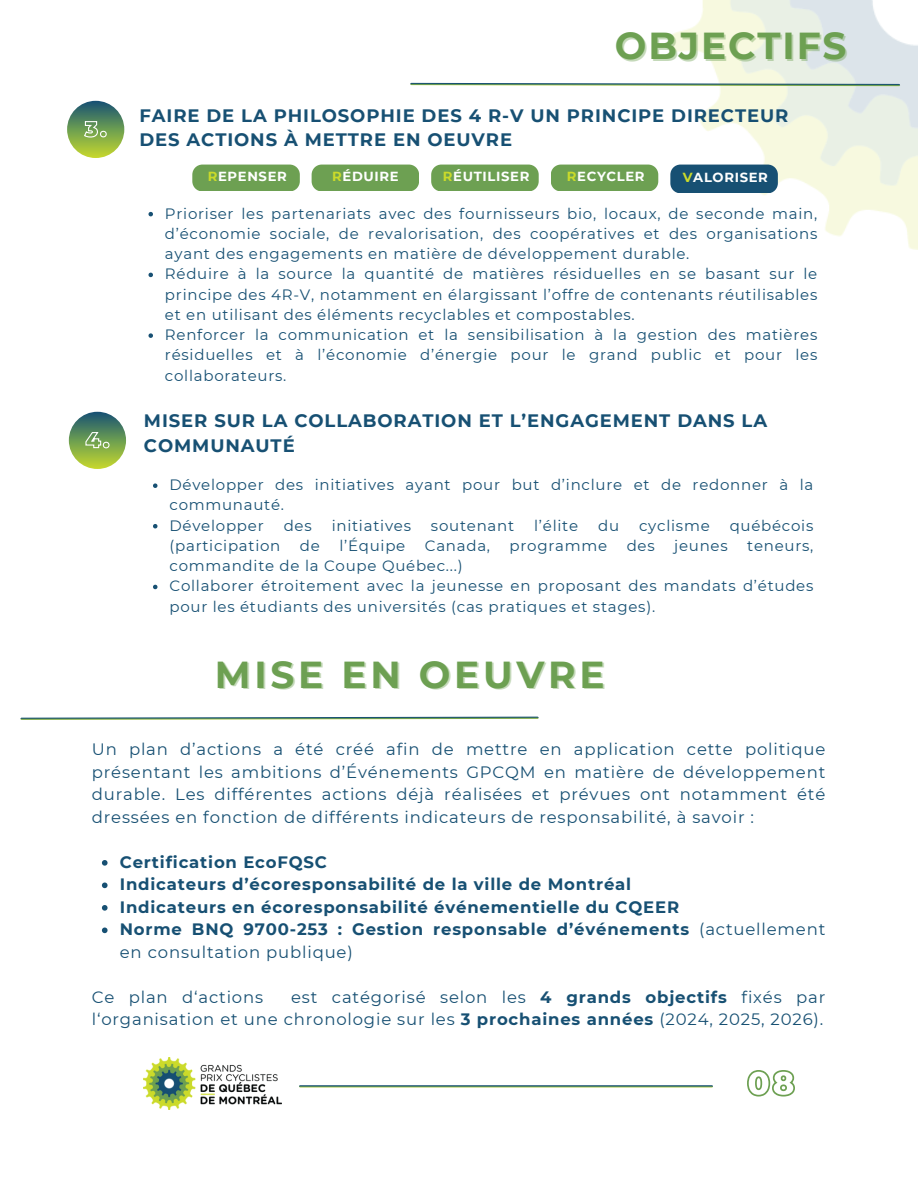
<style>
.page{position:relative;width:918px;height:1188px;background:#fff}
.page>*{position:absolute;margin:0;border:0;box-sizing:border-box;transform-origin:0 0}
.t1{font:700 37.5px "Montserrat";letter-spacing:.1em;color:#6da052}
.t2{font:700 37.5px "Montserrat";letter-spacing:.05em;color:#6da052}
.t3{font:700 18px/24.8px "Montserrat";letter-spacing:.05em;color:#175073}
.t4{font:16.5px/22.5px "Montserrat";letter-spacing:.05em;color:#175073;text-align:justify}
.t5{font:700 16.5px/22.5px "Montserrat";letter-spacing:.05em;color:#175073}
.t6{font:15px/20.2px "Montserrat";letter-spacing:.05em;color:#175073;text-align:justify}
.t7{font:700 13.2px "Montserrat";letter-spacing:.05em;color:#fff}
.s1{color:#cbdb2a}
.s2{font-weight:400}
.s3{font-weight:700}
</style>
<div class="page">
<img style="left:671px;top:0;width:247px;height:250px">
<svg style="left:410px;top:82px;width:491px;height:5px"></svg>
<img style="left:144px;top:1058px;width:137px;height:51px">
<svg style="left:20px;top:716px;width:519px;height:4px"></svg>
<div style="left:69px;top:412px;width:57px;height:57px;background:linear-gradient(to bottom,#175673,#c6dd2f);border-radius:50%"></div>
<div style="left:67px;top:101px;width:57px;height:57px;background:linear-gradient(to bottom,#175774,#c5dd2f);border-radius:50%"></div>
<svg style="left:83px;top:121px;width:24px;height:17px"></svg>
<svg style="left:102px;top:860px;width:6px;height:6px"></svg>
<svg style="left:102px;top:883px;width:6px;height:5px"></svg>
<svg style="left:102px;top:905px;width:6px;height:6px"></svg>
<svg style="left:102px;top:928px;width:6px;height:5px"></svg>
<svg style="left:747px;top:1070px;width:48px;height:27px"></svg>
<svg style="left:85px;top:432px;width:25px;height:17px"></svg>
<svg style="left:153px;top:483px;width:4px;height:5px"></svg>
<svg style="left:153px;top:524px;width:4px;height:4px"></svg>
<svg style="left:153px;top:585px;width:4px;height:4px"></svg>
<svg style="left:148px;top:212px;width:5px;height:4px"></svg>
<svg style="left:148px;top:273px;width:5px;height:4px"></svg>
<svg style="left:148px;top:333px;width:5px;height:5px"></svg>
<div style="left:192px;top:165px;width:108px;height:26px;background:#6da052"></div>
<div style="left:312px;top:165px;width:107px;height:26px;background:#6da052"></div>
<div style="left:431px;top:165px;width:108px;height:26px;background:#6da052"></div>
<div style="left:551px;top:165px;width:107px;height:26px;background:#6da052"></div>
<div style="left:670px;top:165px;width:108px;height:28px;background:#175073"></div>
<h2 class="t2" style="left:615px;top:23px;width:233px">OBJECTIFS</h2>
<p class="t3" style="left:140px;top:103px;width:650px">FAIRE DE LA PHILOSOPHIE DES 4 R-V UN PRINCIPE DIRECTEUR<br>DES ACTIONS À METTRE EN OEUVRE</p>
<p class="t7" style="left:208px;top:169px;width:81px"><span class="s1">R</span>EPENSER</p>
<p class="t7" style="left:332px;top:169px;width:68px"><span class="s1">R</span>ÉDUIRE</p>
<p class="t7" style="left:443px;top:169px;width:88px"><span class="s1">R</span>ÉUTILISER</p>
<h4 class="t7" style="left:567px;top:169px;width:79px"><span class="s1">R</span>ECYCLER</h4>
<p class="t7" style="left:683px;top:169px;width:87px"><span class="s1">V</span>ALORISER</p>
<h1 class="t6" style="left:165px;top:203px;width:654px">Prioriser les partenariats avec des fournisseurs bio, locaux, de seconde main, d’économie sociale, de revalorisation, des coopératives et des organisations ayant des engagements en matière de développement durable.</h1>
<h4 class="t6" style="left:165px;top:264px;width:654px">Réduire à la source la quantité de matières résiduelles en se basant sur le principe des 4R-V, notamment en élargissant l’offre de contenants réutilisables et en utilisant des éléments recyclables et compostables.</h4>
<p class="t6" style="left:165px;top:325px;width:654px">Renforcer la communication et la sensibilisation à la gestion des matières résiduelles et à l’économie d’énergie pour le grand public et pour les collaborateurs.</p>
<p class="t3" style="left:144px;top:408px;width:625px">MISER SUR LA COLLABORATION ET L’ENGAGEMENT DANS LA<br>COMMUNAUTÉ</p>
<p class="t6" style="left:169px;top:475px;width:645px">Développer des initiatives ayant pour but d’inclure et de redonner à la communauté.</p>
<h3 class="t6" style="left:169px;top:515px;width:96px">Développer</h3>
<h3 class="t6" style="left:284px;top:515px;width:30px">des</h3>
<h3 class="t6" style="left:332px;top:515px;width:81px">initiatives</h3>
<h3 class="t6" style="left:431px;top:515px;width:85px">soutenant</h3>
<h3 class="t6" style="left:534px;top:515px;width:45px">l’élite</h3>
<h3 class="t6" style="left:598px;top:515px;width:23px">du</h3>
<h3 class="t6" style="left:639px;top:515px;width:72px">cyclisme</h3>
<h3 class="t6" style="left:730px;top:515px;width:85px">québécois</h3>
<h3 class="t6" style="left:169px;top:535px;width:112px">(participation</h3>
<h3 class="t6" style="left:300px;top:535px;width:21px">de</h3>
<h3 class="t6" style="left:339px;top:535px;width:68px">l’Équipe</h3>
<h3 class="t6" style="left:425px;top:535px;width:67px">Canada,</h3>
<h3 class="t6" style="left:510px;top:535px;width:99px">programme</h3>
<h3 class="t6" style="left:627px;top:535px;width:30px">des</h3>
<h3 class="t6" style="left:674px;top:535px;width:55px">jeunes</h3>
<h3 class="t6" style="left:747px;top:535px;width:68px">teneurs,</h3>
<h3 class="t6" style="left:169px;top:556px;width:295px">commandite de la Coupe Québec...)</h3>
<p class="t6" style="left:169px;top:576px;width:645px">Collaborer étroitement avec la jeunesse en proposant des mandats d’études pour les étudiants des universités (cas pratiques et stages).</p>
<p class="t1" style="left:215px;top:651px;width:391px">MISE EN OEUVRE</p>
<h1 class="t4" style="left:92px;top:738px;width:735px">Un plan d’actions a été créé afin de mettre en application cette politique présentant les ambitions d’Événements GPCQM en matière de développement durable. Les différentes actions déjà réalisées et prévues ont notamment été dressées en fonction de différents indicateurs de responsabilité, à savoir :</h1>
<h3 class="t5" style="left:120px;top:851px;width:209px">Certification EcoFQSC</h3>
<p class="t5" style="left:120px;top:873px;width:513px">Indicateurs d’écoresponsabilité de la ville de Montréal</p>
<p class="t5" style="left:120px;top:896px;width:561px">Indicateurs en écoresponsabilité événementielle du CQEER</p>
<h5 class="t5" style="left:120px;top:918px;width:707px">Norme BNQ 9700-253 : Gestion responsable d’événements <span class="s2">(actuellement en consultation publique)</span></h5>
<p class="t4" style="left:92px;top:986px;width:173px">Ce plan d‘actions</p>
<p class="t4" style="left:92px;top:986px;width:735px;text-align:right">est catégorisé selon les <span class="s3">4 grands objectifs</span> fixés par<br>l‘organisation et une chronologie sur les <span class="s3">3 prochaines années</span> (2024, 2025, 2026).</p>
</div>
